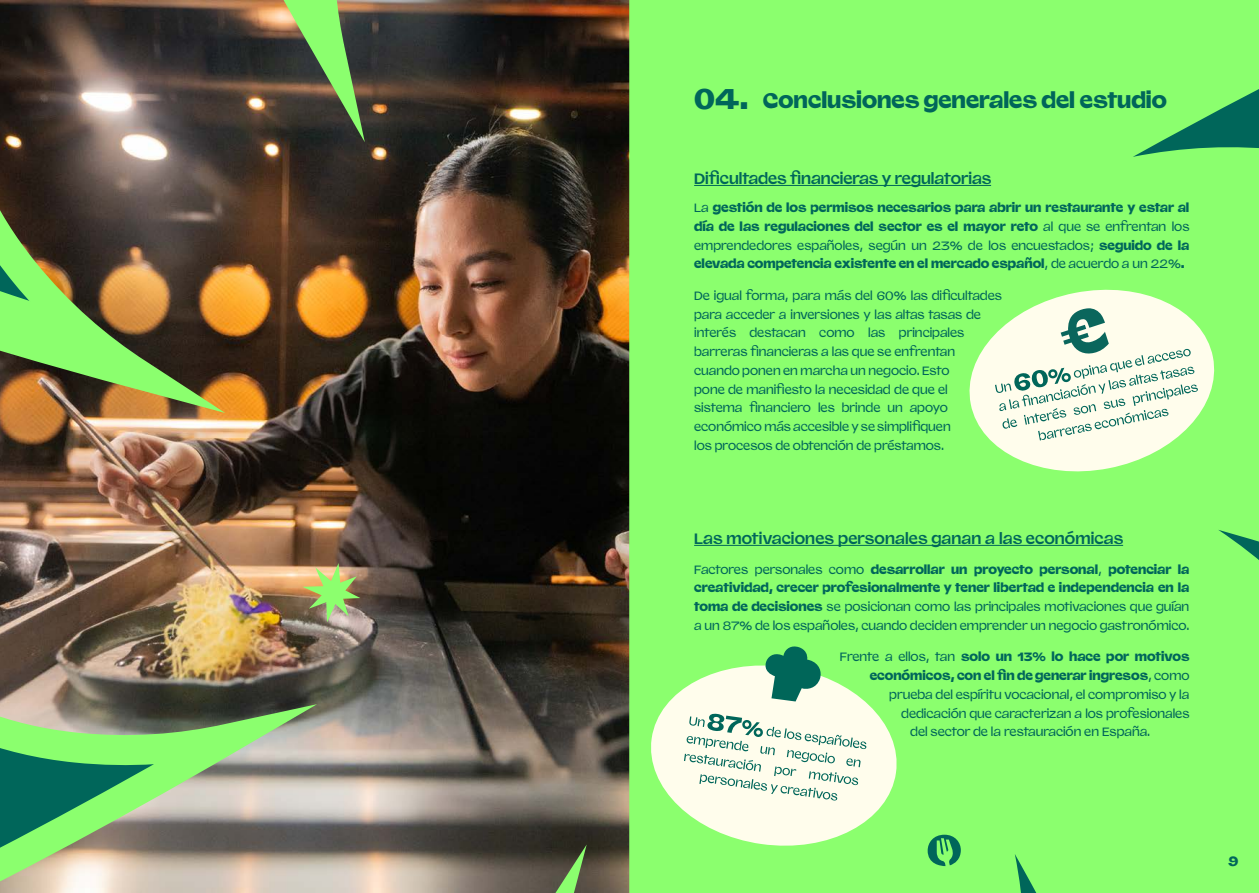
<style>
.page{position:relative;width:1259px;height:893px;background:#fff}
.page>*{position:absolute;margin:0;border:0;box-sizing:border-box;transform-origin:0 0}
.t1{font:700 21px "Valizas";color:#00665a}
.t2{font:600 15px "Valizas";letter-spacing:.01em;color:#00665a}
.t3{font:700 13.5px "Valizas";color:#00665a}
.t4{font:12px/18.8px "Valizas";color:#00665a}
.t5{font:700 12px/18.8px "Valizas";color:#00665a;text-align:justify}
.s1{font-size:28.5px}
.s2{font-weight:400}
.s3{font-weight:700}
</style>
<div class="page">
<div style="left:674px;top:0;width:585px;height:893px;background:#8bff6e"></div>
<img style="left:0;top:0;width:674px;height:893px">
<img style="left:302px;top:563px;width:58px;height:59px">
<hr style="left:694px;top:185px;width:297px;height:1px;background:#00665a">
<hr style="left:694px;top:545px;width:429px;height:1px;background:#00665a">
<svg style="left:645px;top:658px;width:258px;height:195px;background:#c7fdaf"></svg>
<svg style="left:961px;top:280px;width:261px;height:201px;background:#b2fe98"></svg>
<svg style="left:995px;top:308px;width:203px;height:132px;background:#dbe9d5"></svg>
<svg style="left:684px;top:713px;width:182px;height:88px;background:#dee9d9"></svg>
<svg style="left:923px;top:830px;width:38px;height:41px;background:#59c866"></svg>
<svg style="left:763px;top:645px;width:59px;height:56px;background:#4ea17b"></svg>
<h1 class="t1" style="left:694px;top:83px;width:474px"><span class="s1">04.</span> Conclusiones generales del estudio</h1>
<p class="t2" style="left:694px;top:166px;width:299px">Dificultades financieras y regulatorias</p>
<p class="t5" style="left:694px;top:197px;width:497px"><span class="s2">La</span> gestión de los permisos necesarios para abrir un restaurante y estar al día de las regulaciones del sector es el mayor reto <span class="s2">al que se enfrentan los emprendedores españoles, según un 23% de los encuestados;</span> seguido de la elevada competencia existente en el mercado español<span class="s2">, de acuerdo a un 22%</span>.</p>
<p class="t4" style="left:694px;top:285px;width:309px">De igual forma, para más del 60% las dificultades para acceder a inversiones y las altas tasas de interés destacan como las principales barreras financieras a las que se enfrentan cuando ponen en marcha un negocio. Esto<br>pone de manifiesto la necesidad de que el<br>sistema financiero les brinde un apoyo económico más accesible y se simplifiquen<br>los procesos de obtención de préstamos.</p>
<p class="t2" style="left:694px;top:526px;width:431px">Las motivaciones personales ganan a las económicas</p>
<p class="t4" style="left:694px;top:559px;width:497px;text-align:justify">Factores personales como <span class="s3">desarrollar un proyecto personal</span>, <span class="s3">potenciar la creatividad, crecer profesionalmente y tener libertad e independencia en la toma de decisiones</span> se posicionan como las principales motivaciones que guían a un 87% de los españoles, cuando deciden emprender un negocio gastronómico.</p>
<p class="t5" style="left:839px;top:646px;width:351px"><span class="s2">Frente a ellos, tan</span> solo un 13% lo hace por motivos</p>
<p class="t5" style="left:869px;top:665px;width:321px">económicos, con el fin de generar ingresos<span class="s2">, como</span></p>
<p class="t4" style="left:889px;top:684px;width:301px">prueba del espíritu vocacional, el compromiso y la</p>
<p class="t4" style="left:901px;top:703px;width:290px">dedicación que caracterizan a los profesionales</p>
<p class="t4" style="left:910px;top:722px;width:241px">del sector de la restauración en España.</p>
<p class="t3" style="left:1228px;top:850px;width:12px">9</p>
</div>
